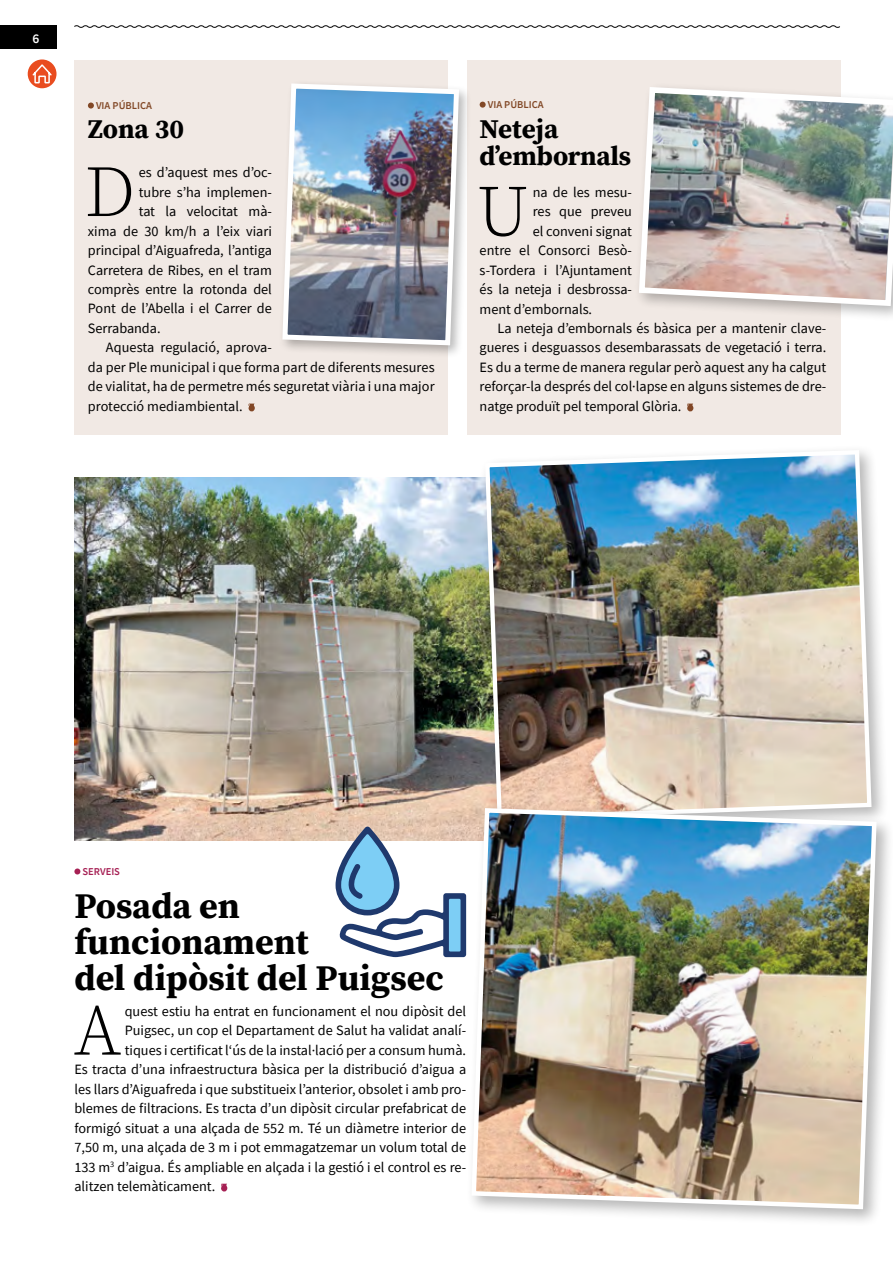
<style>
.page{position:relative;width:893px;height:1263px;background:#fff}
.page>*{position:absolute;margin:0;border:0;box-sizing:border-box;transform-origin:0 0}
.t1{font:300 72.15px "Source Serif Pro";color:#000}
.t2{font:72.15px "Source Serif Variable";color:#000}
.t3{font:700 36px/36px "Source Serif Pro";color:#000}
.t4{font:700 27px/27px "Source Serif Pro";letter-spacing:-.005em;color:#000}
.t5{font:14.25px "Source Sans Pro";color:#000}
.t6{font:600 13.5px "Source Sans Pro";color:#fff}
.t7{font:600 10.5px "Source Sans Pro";color:#824826}
.t8{font:600 10.5px "Source Sans Pro";color:#a62054}
</style>
<div class="page">
<svg style="left:74px;top:25px;width:766px;height:3px"></svg>
<svg style="left:28px;top:59px;width:29px;height:29px"></svg>
<svg style="left:31px;top:63px;width:22px;height:21px"></svg>
<div style="left:467px;top:60px;width:373px;height:375px;background:#f1e9e4"></div>
<div style="left:74px;top:60px;width:374px;height:375px;background:#f1e9e4"></div>
<svg style="left:480px;top:102px;width:6px;height:6px"></svg>
<svg style="left:687px;top:404px;width:6px;height:7px"></svg>
<svg style="left:88px;top:103px;width:6px;height:6px"></svg>
<svg style="left:249px;top:404px;width:6px;height:7px"></svg>
<div style="left:634px;top:81px;width:259px;height:241px;background:#000;opacity:.29"></div>
<img style="left:636px;top:84px;width:257px;height:225px">
<div style="left:278px;top:79px;width:195px;height:280px;background:#000;opacity:.29"></div>
<img style="left:280px;top:81px;width:182px;height:267px">
<svg style="left:74px;top:868px;width:6px;height:6px"></svg>
<svg style="left:221px;top:1184px;width:6px;height:7px"></svg>
<img style="left:74px;top:477px;width:405px;height:363px">
<div style="left:479px;top:445px;width:410px;height:393px;background:#000;opacity:.29"></div>
<img style="left:483px;top:448px;width:391px;height:354px">
<svg style="left:336px;top:826px;width:130px;height:131px"></svg>
<div style="left:466px;top:802px;width:427px;height:426px;background:#000;opacity:.29"></div>
<img style="left:469px;top:806px;width:410px;height:405px">
<div style="left:0;top:26px;width:56px;height:23px;background:#000"></div>
<p class="t6" style="left:33px;top:29px;width:8px">6</p>
<p class="t7" style="left:96px;top:98px;width:57px">VIA PÚBLICA</p>
<h3 class="t4" style="left:88px;top:115px;width:98px">Zona 30</h3>
<h1 class="t1" style="left:84px;top:146px;width:53px">D</h1>
<p class="t5" style="left:139px;top:163px;width:135px">es d’aquest mes d’oc-</p>
<p class="t5" style="left:139px;top:183px;width:135px">tubre s’ha implemen-</p>
<p class="t5" style="left:139px;top:202px;width:135px">tat la velocitat mà-</p>
<p class="t5" style="left:88px;top:222px;width:185px">xima de 30 km/h a l’eix viari</p>
<p class="t5" style="left:88px;top:241px;width:185px">principal d’Aiguafreda, l’antiga</p>
<p class="t5" style="left:88px;top:261px;width:186px">Carretera de Ribes, en el tram</p>
<p class="t5" style="left:88px;top:280px;width:186px">comprès entre la rotonda del</p>
<p class="t5" style="left:88px;top:300px;width:186px">Pont de l’Abella i el Carrer de</p>
<p class="t5" style="left:88px;top:319px;width:74px">Serrabanda.</p>
<p class="t5" style="left:106px;top:339px;width:167px">Aquesta regulació, aprova-</p>
<p class="t5" style="left:88px;top:358px;width:348px">da per Ple municipal i que forma part de diferents mesures</p>
<p class="t5" style="left:88px;top:378px;width:348px">de vialitat, ha de permetre més seguretat viària i una major</p>
<p class="t5" style="left:88px;top:397px;width:156px">protecció mediambiental.</p>
<p class="t7" style="left:488px;top:97px;width:57px">VIA PÚBLICA</p>
<h3 class="t4" style="left:480px;top:115px;width:153px">Neteja d’embornals</h3>
<h1 class="t1" style="left:476px;top:165px;width:54px">U</h1>
<p class="t5" style="left:533px;top:183px;width:101px">na de les mesu-</p>
<p class="t5" style="left:533px;top:202px;width:101px">res que preveu</p>
<p class="t5" style="left:533px;top:222px;width:101px">el conveni signat</p>
<p class="t5" style="left:480px;top:241px;width:154px">entre el Consorci Besò-</p>
<p class="t5" style="left:480px;top:261px;width:154px">s-Tordera i l’Ajuntament</p>
<p class="t5" style="left:480px;top:280px;width:154px">és la neteja i desbrossa-</p>
<p class="t5" style="left:480px;top:300px;width:114px">ment d’embornals.</p>
<p class="t5" style="left:498px;top:319px;width:330px">La neteja d’embornals és bàsica per a mantenir clave-</p>
<p class="t5" style="left:480px;top:339px;width:348px">gueres i desguassos desembarassats de vegetació i terra.</p>
<p class="t5" style="left:480px;top:358px;width:348px">Es du a terme de manera regular però aquest any ha calgut</p>
<p class="t5" style="left:480px;top:378px;width:348px">reforçar-la després del col·lapse en alguns sistemes de dre-</p>
<p class="t5" style="left:480px;top:397px;width:203px">natge produït pel temporal Glòria.</p>
<p class="t8" style="left:83px;top:864px;width:39px">SERVEIS</p>
<h2 class="t3" style="left:74px;top:887px;width:371px">Posada en funcionament<br>del dipòsit del Puigsec</h2>
<h1 class="t2" style="left:74px;top:982px;width:49px">A</h1>
<p class="t5" style="left:125px;top:1002px;width:343px">quest estiu ha entrat en funcionament el nou dipòsit del</p>
<p class="t5" style="left:125px;top:1021px;width:343px">Puigsec, un cop el Departament de Salut ha validat analí-</p>
<p class="t5" style="left:125px;top:1041px;width:343px">tiques i certificat l‘ús de la instal·lació per a consum humà.</p>
<p class="t5" style="left:74px;top:1060px;width:393px">Es tracta d’una infraestructura bàsica per la distribució d’aigua a</p>
<p class="t5" style="left:74px;top:1080px;width:393px">les llars d’Aiguafreda i que substitueix l’anterior, obsolet i amb pro-</p>
<p class="t5" style="left:74px;top:1099px;width:393px">blemes de filtracions. Es tracta d’un dipòsit circular prefabricat de</p>
<p class="t5" style="left:74px;top:1119px;width:393px">formigó situat a una alçada de 552 m. Té un diàmetre interior de</p>
<p class="t5" style="left:74px;top:1138px;width:393px">7,50 m, una alçada de 3 m i pot emmagatzemar un volum total de</p>
<p class="t5" style="left:74px;top:1158px;width:393px">133 m<sup>3</sup> d’aigua. És ampliable en alçada i la gestió i el control es re-</p>
<p class="t5" style="left:74px;top:1177px;width:142px">alitzen telemàticament.</p>
</div>
